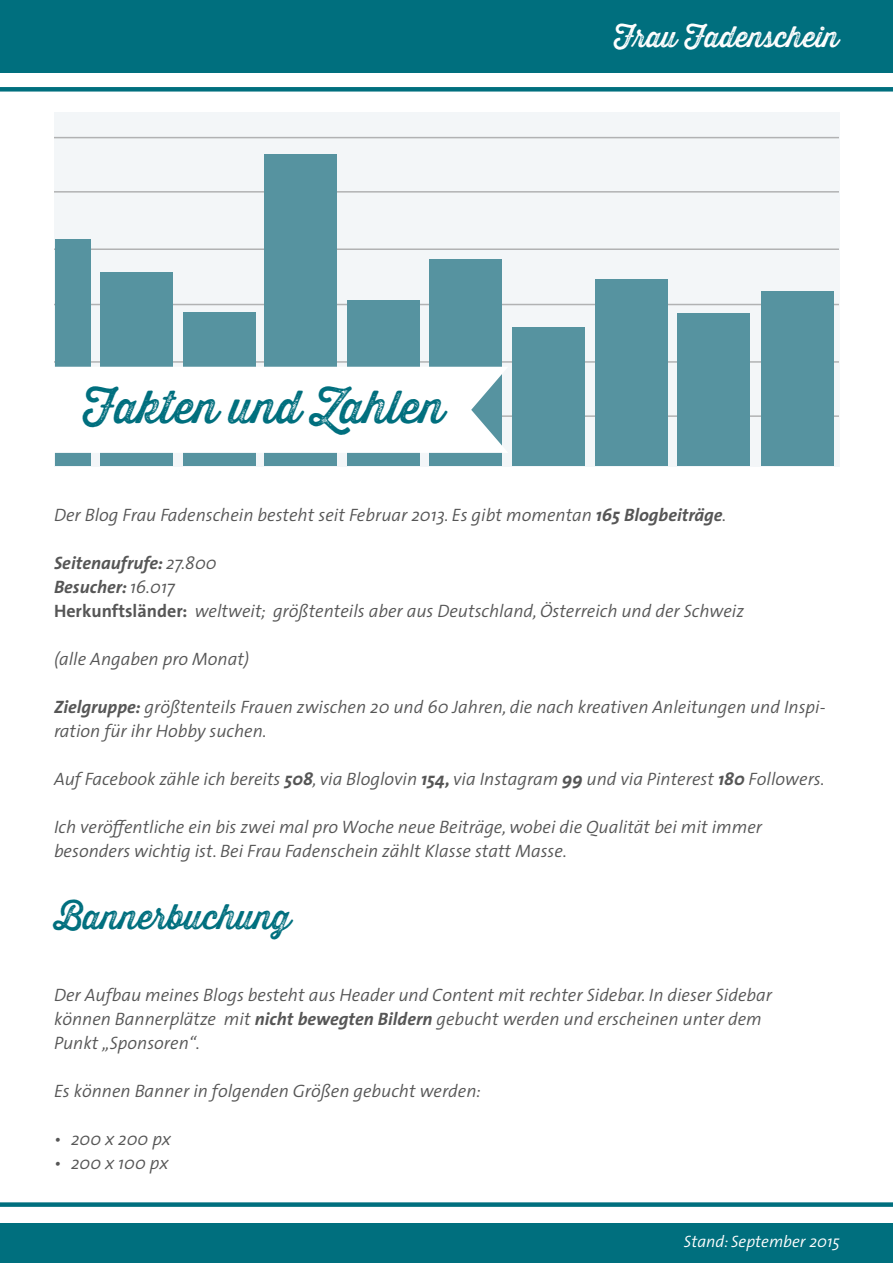
<style>
.page{position:relative;width:893px;height:1263px;background:#fff}
.page>*{position:absolute;margin:0;border:0;box-sizing:border-box;transform-origin:0 0}
.t1{font:45px "Thirsty Rough Reg Two";color:#006f7e}
.t2{font:34.5px "Thirsty Rough Reg Two";color:#006f7e}
.t3{font:28.8px "Thirsty Rough Reg Two";color:#fff}
.t4{font:italic 300 18px/24px "The Sans";color:#565656}
.t5{font:italic 300 16.5px "The Sans";color:#fff}
.s1{font-weight:700}
.s2{font-weight:700;font-style:normal}
</style>
<div class="page">
<div style="left:0;top:1202px;width:893px;height:5px;background:#006f7e"></div>
<div style="left:0;top:1224px;width:893px;height:39px;background:#006f7e"></div>
<div style="left:54px;top:113px;width:785px;height:354px;background:#f3f6f8"></div>
<hr style="left:54px;top:137px;width:785px;height:1px;background:#b1b2b3">
<hr style="left:54px;top:191px;width:785px;height:2px;background:#b1b2b3">
<hr style="left:54px;top:248px;width:785px;height:2px;background:#b1b2b3">
<hr style="left:54px;top:304px;width:785px;height:1px;background:#b1b2b3">
<hr style="left:54px;top:361px;width:785px;height:2px;background:#b1b2b3">
<hr style="left:54px;top:415px;width:785px;height:2px;background:#b1b2b3">
<div style="left:55px;top:239px;width:36px;height:227px;background:#5693a0"></div>
<div style="left:100px;top:272px;width:72px;height:194px;background:#5693a0"></div>
<div style="left:184px;top:313px;width:72px;height:153px;background:#5693a0"></div>
<div style="left:265px;top:154px;width:72px;height:312px;background:#5693a0"></div>
<div style="left:348px;top:300px;width:72px;height:166px;background:#5693a0"></div>
<div style="left:429px;top:259px;width:73px;height:207px;background:#5693a0"></div>
<div style="left:512px;top:327px;width:72px;height:139px;background:#5693a0"></div>
<div style="left:595px;top:280px;width:72px;height:186px;background:#5693a0"></div>
<div style="left:677px;top:314px;width:72px;height:152px;background:#5693a0"></div>
<div style="left:761px;top:291px;width:72px;height:175px;background:#5693a0"></div>
<div style="left:54px;top:367px;width:454px;height:86px;background:#fff"></div>
<div style="left:0;top:0;width:893px;height:72px;background:#006f7e"></div>
<div style="left:0;top:87px;width:893px;height:5px;background:#006f7e"></div>
<h1 class="t1" style="left:83px;top:374px;width:363px">Fakten und Zahlen</h1>
<h3 class="t3" style="left:614px;top:16px;width:227px">Frau Fadenschein</h3>
<p class="t4" style="left:54px;top:502px;width:674px">Der Blog Frau Fadenschein besteht seit Februar 2013. Es gibt momentan <span class="s1">165 Blogbeiträge</span>.</p>
<p class="t4" style="left:54px;top:550px;width:692px"><span class="s1">Seitenaufrufe:</span> 27.800<br><span class="s1">Besucher:</span> 16.017<br><span class="s2">Herkunftsländer:</span> weltweit; größtenteils aber aus Deutschland, Österreich und der Schweiz</p>
<p class="t4" style="left:54px;top:646px;width:197px">(alle Angaben pro Monat)</p>
<p class="t4" style="left:54px;top:694px;width:773px"><span class="s1">Zielgruppe:</span> größtenteils Frauen zwischen 20 und 60 Jahren, die nach kreativen Anleitungen und Inspi&shy;ration für ihr Hobby suchen.</p>
<p class="t4" style="left:54px;top:766px;width:772px">Auf Facebook zähle ich bereits <span class="s1">508</span>, via Bloglovin <span class="s1">154,</span> via Instagram <span class="s1">99</span> und via Pinterest <span class="s1">180</span> Followers.</p>
<p class="t4" style="left:54px;top:814px;width:710px">Ich veröffentliche ein bis zwei mal pro Woche neue Beiträge, wobei die Qualität bei mit immer besonders wichtig ist. Bei Frau Fadenschein zählt Klasse statt Masse.</p>
<h2 class="t2" style="left:54px;top:891px;width:239px">Bannerbuchung</h2>
<p class="t4" style="left:54px;top:982px;width:720px">Der Aufbau meines Blogs besteht aus Header und Content mit rechter Sidebar. In dieser Sidebar können Bannerplätze mit <span class="s1">nicht bewegten Bildern</span> gebucht werden und erscheinen unter dem<br>Punkt „Sponsoren“.</p>
<p class="t4" style="left:54px;top:1078px;width:428px">Es können Banner in folgenden Größen gebucht werden:</p>
<p class="t4" style="left:54px;top:1126px;width:119px">• 200 x 200 px</p>
<p class="t4" style="left:54px;top:1150px;width:116px">• 200 x 100 px</p>
<p class="t5" style="left:684px;top:1227px;width:158px">Stand: September 2015</p>
</div>
